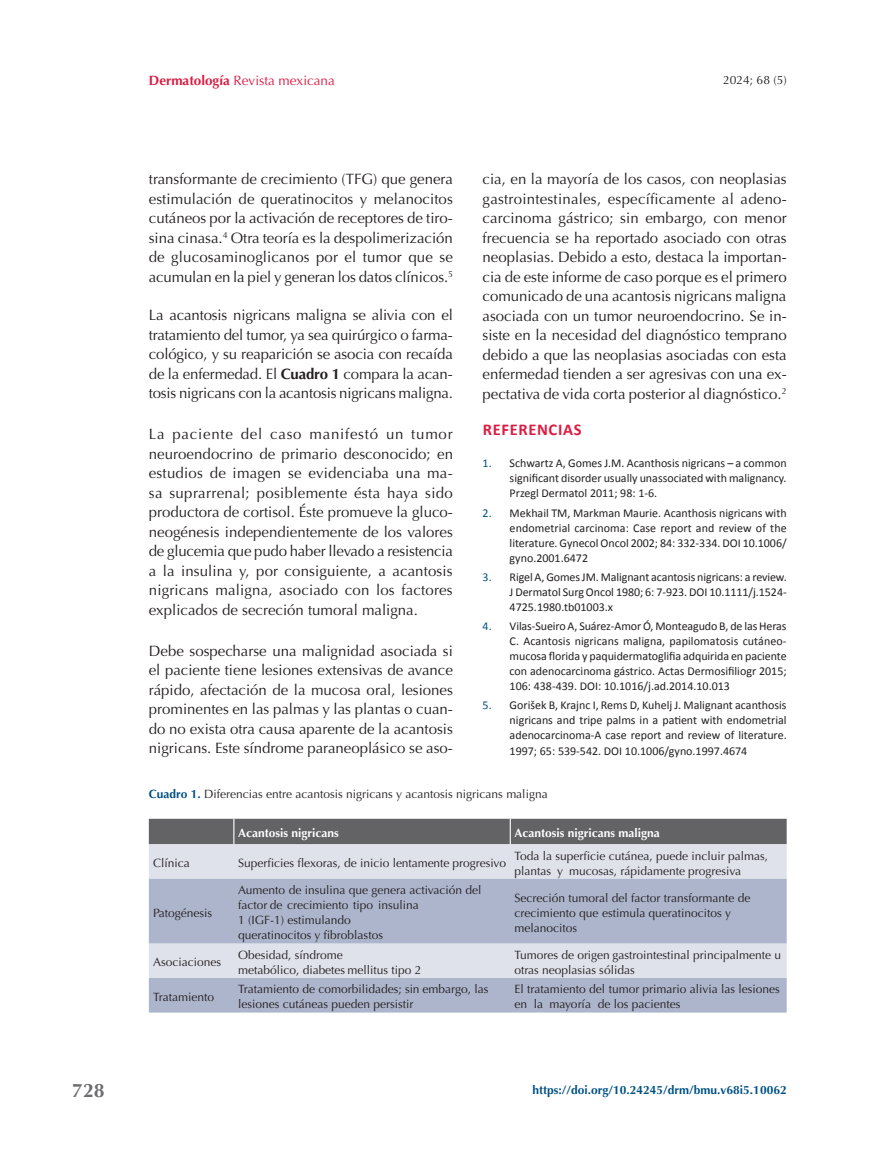
<style>
.page{position:relative;width:893px;height:1149px;background:#fff}
.page>*{position:absolute;margin:0;border:0;box-sizing:border-box;transform-origin:0 0}
.t1{font:700 19.5px "Optima";color:#6c6d70}
.t2{font:700 16.5px "Calibri";letter-spacing:.04em;color:#dc1c42}
.t3{font:15px/19.5px "Optima";color:#231f20;text-align:justify}
.t4{font:13.5px "Optima";color:#dc1c42}
.t5{font:12px/15px "Calibri";color:#231f20;text-align:justify}
.t6{font:12px/15px "Optima";color:#231f20}
.t7{font:700 12px "Optima";color:#025284}
.t8{font:700 12px "Optima";color:#fff}
.s1{font-weight:700}
.s2{color:#025284}
.s3{font-weight:700;color:#025284}
</style>
<div class="page">
<div style="left:149px;top:844px;width:638px;height:34px;background:#dfe2eb"></div>
<svg style="left:149px;top:878px;width:638px;height:134px;background:#bac1d4"></svg>
<div style="left:149px;top:818px;width:638px;height:26px;background:#636366"></div>
<h1 class="t1" style="left:72px;top:1079px;width:34px">728</h1>
<p class="t4" style="left:149px;top:73px;width:188px"><span class="s1">Dermatología</span> Revista mexicana</p>
<p class="t6" style="left:723px;top:72px;width:65px">2024; 68 (5)</p>
<p class="t3" style="left:149px;top:169px;width:306px">transformante de crecimiento (TFG) que genera estimulación de queratinocitos y melanocitos cutáneos por la activación de receptores de tiro&shy;sina cinasa.<sup>4</sup> Otra teoría es la despolimerización de glucosaminoglicanos por el tumor que se acumulan en la piel y generan los datos clínicos.<sup>5</sup></p>
<p class="t3" style="left:149px;top:305px;width:306px">La acantosis nigricans maligna se alivia con el tratamiento del tumor, ya sea quirúrgico o farma&shy;cológico, y su reaparición se asocia con recaída de la enfermedad. El <span class="s1">Cuadro 1</span> compara la acan&shy;tosis nigricans con la acantosis nigricans maligna.</p>
<p class="t3" style="left:149px;top:424px;width:306px">La paciente del caso manifestó un tumor neuroendocrino de primario desconocido; en estudios de imagen se evidenciaba una ma&shy;sa suprarrenal; posiblemente ésta haya sido productora de cortisol. Éste promueve la gluco&shy;neogénesis independientemente de los valores de glucemia que pudo haber llevado a resistencia a la insulina y, por consiguiente, a acantosis nigricans maligna, asociado con los factores explicados de secreción tumoral maligna.</p>
<p class="t3" style="left:149px;top:640px;width:306px">Debe sospecharse una malignidad asociada si el paciente tiene lesiones extensivas de avance rápido, afectación de la mucosa oral, lesiones prominentes en las palmas y las plantas o cuan&shy;do no exista otra causa aparente de la acantosis nigricans. Este síndrome paraneoplásico se aso-</p>
<p class="t3" style="left:483px;top:169px;width:306px">cia, en la mayoría de los casos, con neoplasias gastrointestinales, específicamente al adeno&shy;carcinoma gástrico; sin embargo, con menor frecuencia se ha reportado asociado con otras neoplasias. Debido a esto, destaca la importan&shy;cia de este informe de caso porque es el primero comunicado de una acantosis nigricans maligna asociada con un tumor neuroendocrino. Se in&shy;siste en la necesidad del diagnóstico temprano debido a que las neoplasias asociadas con esta enfermedad tienden a ser agresivas con una ex&shy;pectativa de vida corta posterior al diagnóstico.<sup>2</sup></p>
<p class="t2" style="left:483px;top:418px;width:100px">REFERENCIAS</p>
<p class="t5" style="left:510px;top:455px;width:279px;text-indent:-27px"><span class="s2">1.</span> Schwartz A, Gomes J.M. Acanthosis nigricans – a common significant disorder usually unassociated with malignancy.<br>Przegl Dermatol 2011; 98: 1-6.</p>
<p class="t5" style="left:510px;top:504px;width:279px;text-indent:-27px"><span class="s2">2.</span> Mekhail TM, Markman Maurie. Acanthosis nigricans with endometrial carcinoma: Case report and review of the literature. Gynecol Oncol 2002; 84: 332-334. DOI 10.1006/ gyno.2001.6472</p>
<p class="t5" style="left:510px;top:569px;width:279px;text-indent:-27px"><span class="s2">3.</span> Rigel A, Gomes JM. Malignant acantosis nigricans: a review.<br>J Dermatol Surg Oncol 1980; 6: 7-923. DOI 10.1111/j.1524- 4725.1980.tb01003.x</p>
<p class="t5" style="left:510px;top:618px;width:279px;text-indent:-27px"><span class="s2">4.</span> Vilas-Sueiro A, Suárez-Amor Ó, Monteagudo B, de las Heras C. Acantosis nigricans maligna, papilomatosis cutáneo&shy;mucosa florida y paquidermatoglifia adquirida en paciente con adenocarcinoma gástrico. Actas Dermosifiliogr 2015; 106: 438-439. DOI: 10.1016/j.ad.2014.10.013</p>
<p class="t5" style="left:510px;top:697px;width:279px;text-indent:-27px"><span class="s2">5.</span> Gorišek B, Krajnc I, Rems D, Kuhelj J. Malignant acanthosis nigricans and tripe palms in a patient with endometrial adenocarcinoma-A case report and review of literature.<br>1997; 65: 539-542. DOI 10.1006/gyno.1997.4674</p>
<p class="t6" style="left:149px;top:786px;width:400px"><span class="s3">Cuadro 1.</span> Diferencias entre acantosis nigricans y acantosis nigricans maligna</p>
<p class="t8" style="left:238px;top:825px;width:102px">Acantosis nigricans</p>
<p class="t8" style="left:514px;top:825px;width:147px">Acantosis nigricans maligna</p>
<p class="t6" style="left:153px;top:855px;width:38px">Clínica</p>
<p class="t6" style="left:238px;top:855px;width:269px">Superficies flexoras, de inicio lentamente progresivo</p>
<p class="t6" style="left:515px;top:847px;width:255px">Toda la superficie cutánea, puede incluir palmas, plantas y mucosas, rápidamente progresiva</p>
<p class="t6" style="left:153px;top:905px;width:60px">Patogénesis</p>
<p class="t6" style="left:238px;top:882px;width:245px">Aumento de insulina que genera activación del factor de crecimiento tipo insulina<br>1 (IGF-1) estimulando<br>queratinocitos y fibroblastos</p>
<p class="t6" style="left:515px;top:890px;width:237px">Secreción tumoral del factor transformante de crecimiento que estimula queratinocitos y melanocitos</p>
<p class="t6" style="left:153px;top:954px;width:70px">Asociaciones</p>
<p class="t6" style="left:238px;top:947px;width:185px">Obesidad, síndrome<br>metabólico, diabetes mellitus tipo 2</p>
<p class="t6" style="left:515px;top:947px;width:268px">Tumores de origen gastrointestinal principalmente u otras neoplasias sólidas</p>
<p class="t6" style="left:153px;top:989px;width:62px">Tratamiento</p>
<p class="t6" style="left:238px;top:981px;width:252px">Tratamiento de comorbilidades; sin embargo, las lesiones cutáneas pueden persistir</p>
<p class="t6" style="left:515px;top:981px;width:267px">El tratamiento del tumor primario alivia las lesiones en la mayoría de los pacientes</p>
<p class="t7" style="left:532px;top:1082px;width:256px">https://doi.org/10.24245/drm/bmu.v68i5.10062</p>
</div>
